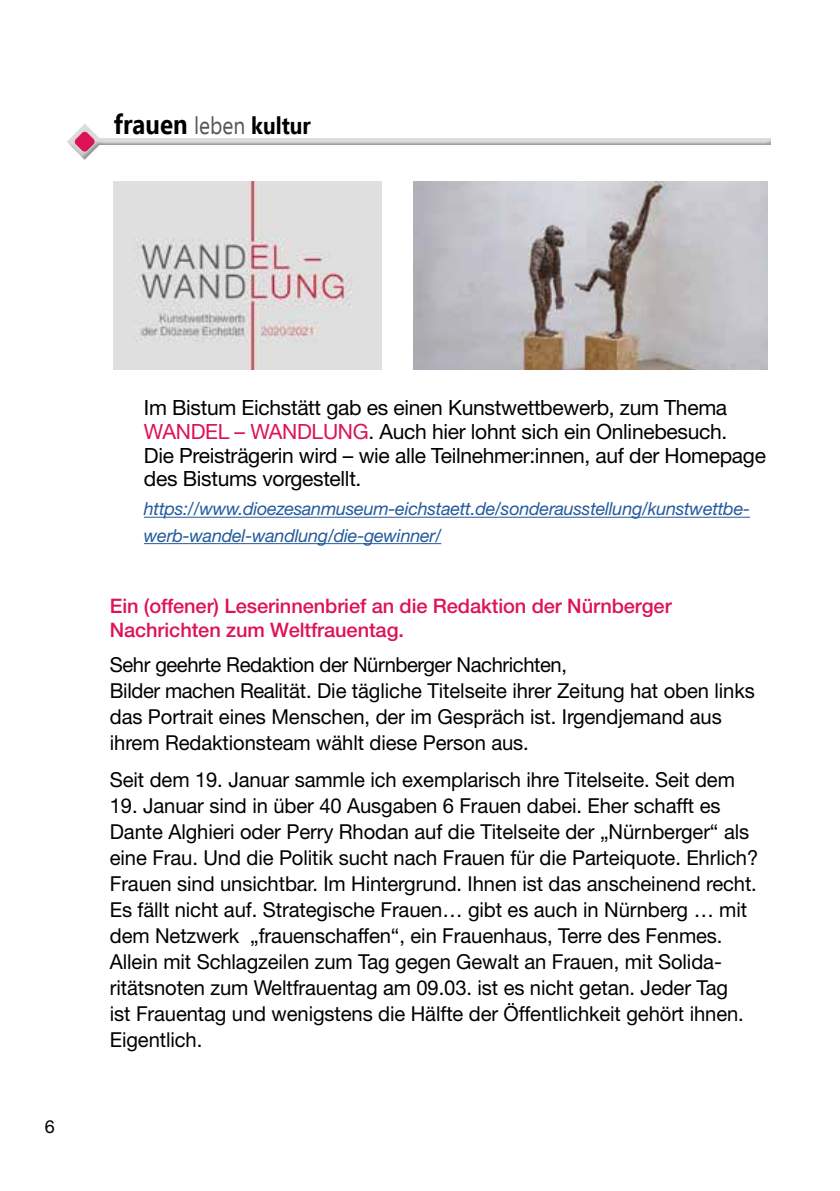
<style>
.page{position:relative;width:840px;height:1191px;background:#fff}
.page>*{position:absolute;margin:0;border:0;box-sizing:border-box;transform-origin:0 0}
.t1{font:700 27.6px "Ebrima";color:#000;scale:.87 1}
.t2{font:21px/23.6px "Helvetica Neue LT";letter-spacing:-.015em;color:#000}
.t3{font:20.6px/26px "Helvetica Neue LT";letter-spacing:-.005em;color:#000}
.t4{font:500 20px/24px "Helvetica Neue LT";letter-spacing:-.005em;color:#dd1356}
.t5{font:italic 18px/26.4px "Helvetica Neue LT";letter-spacing:-.015em;color:#245a9c}
.t6{font:18px "Helvetica Neue LT";color:#000}
.s1{font-weight:400;font-size:24.2px;color:#565656}
.s2{font-size:24.2px}
.s3{color:#dd1356}
</style>
<div class="page">
<div style="left:65px;top:138px;width:708px;height:24px;background:#000;opacity:.3"></div>
<hr style="left:144px;top:517px;width:605px;height:1px;background:#245a9c">
<hr style="left:144px;top:543px;width:297px;height:1px;background:#245a9c">
<img style="left:113px;top:181px;width:268px;height:188px">
<img style="left:413px;top:181px;width:354px;height:188px">
<h1 class="t1" style="left:114px;top:104px;width:228px">frauen <span class="s1">leben</span> <span class="s2">kultur</span></h1>
<p class="t6" style="left:45px;top:1116px;width:12px">6</p>
<p class="t2" style="left:144px;top:396px;width:623px">Im Bistum Eichstätt gab es einen Kunstwettbewerb, zum Thema <span class="s3">WANDEL – WANDLUNG</span>. Auch hier lohnt sich ein Onlinebesuch.<br>Die Preisträgerin wird – wie alle Teilnehmer:innen, auf der Homepage des Bistums vorgestellt.</p>
<p class="t5" style="left:144px;top:495px;width:607px">https://www.dioezesanmuseum-eichstaett.de/sonderausstellung/kunstwettbe&shy;werb-wandel-wandlung/die-gewinner/</p>
<p class="t4" style="left:110px;top:594px;width:563px">Ein (offener) Leserinnenbrief an die Redaktion der Nürnberger<br>Nachrichten zum Weltfrauentag.</p>
<p class="t3" style="left:110px;top:651px;width:646px">Sehr geehrte Redaktion der Nürnberger Nachrichten,<br>Bilder machen Realität. Die tägliche Titelseite ihrer Zeitung hat oben links das Portrait eines Menschen, der im Gespräch ist. Irgendjemand aus ihrem Redaktionsteam wählt diese Person aus.</p>
<p class="t3" style="left:110px;top:766px;width:626px">Seit dem 19. Januar sammle ich exemplarisch ihre Titelseite. Seit dem</p>
<p class="t3" style="left:110px;top:792px;width:649px">19. Januar sind in über 40 Ausgaben 6 Frauen dabei. Eher schafft es Dante Alghieri oder Perry Rhodan auf die Titelseite der „Nürnberger“ als eine Frau. Und die Politik sucht nach Frauen für die Parteiquote. Ehrlich?<br>Frauen sind unsichtbar. Im Hintergrund. Ihnen ist das anscheinend recht.<br>Es fällt nicht auf. Strategische Frauen… gibt es auch in Nürnberg … mit dem Netzwerk „frauenschaffen“, ein Frauenhaus, Terre des Fenmes.<br>Allein mit Schlagzeilen zum Tag gegen Gewalt an Frauen, mit Solida&shy;ritätsnoten zum Weltfrauentag am 09.03. ist es nicht getan. Jeder Tag<br>ist Frauentag und wenigstens die Hälfte der Öffentlichkeit gehört ihnen.<br>Eigentlich.</p>
</div>
